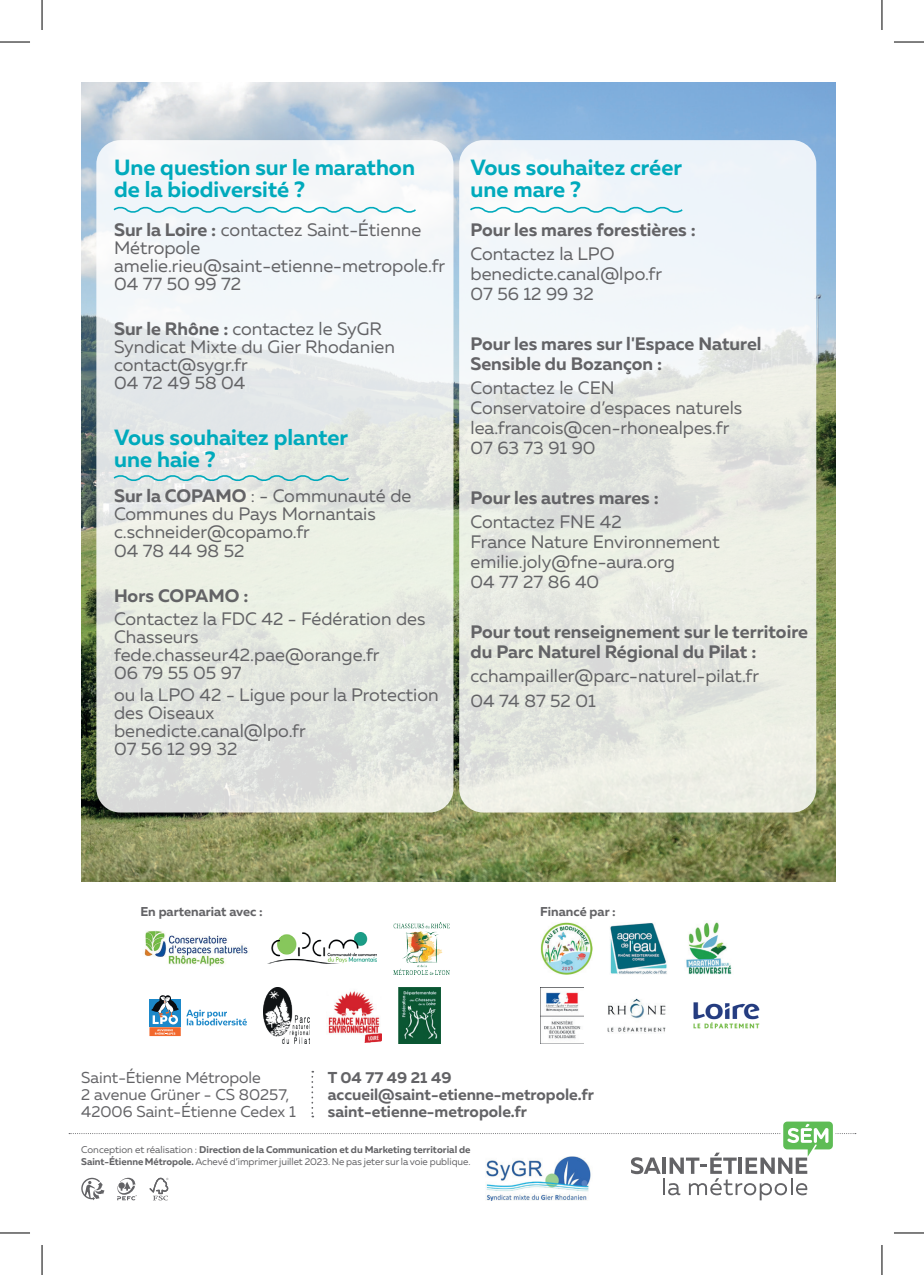
<style>
.page{position:relative;width:924px;height:1275px;background:#fff}
.page>*{position:absolute;margin:0;border:0;box-sizing:border-box;transform-origin:0 0}
.t1{font:700 22px/22px "Muller";color:#00aabc}
.t2{font:18px/18px "Muller";color:#636366}
.t3{font:700 18px/20px "Muller";color:#636366}
.t4{font:700 15.8px "Muller";color:#636366}
.t5{font:15.8px/17.2px "Muller";color:#636366}
.t6{font:700 12.8px "Muller";color:#636366}
.t7{font:9.8px/11.8px "Muller";letter-spacing:-.005em;color:#636366}
.s1{font-weight:700}
</style>
<div class="page">
<img style="left:81px;top:82px;width:753px;height:800px">
<div style="left:96px;top:140px;width:357px;height:672px;background:linear-gradient(to bottom,#f4f8fb,#dfe1d8);border-radius:24px"></div>
<svg style="left:459px;top:140px;width:356px;height:672px"></svg>
<svg style="left:69px;top:1070px;width:786px;height:130px"></svg>
<img style="left:540px;top:922px;width:52px;height:52px">
<img style="left:144px;top:930px;width:104px;height:36px">
<img style="left:393px;top:922px;width:56px;height:52px">
<img style="left:269px;top:933px;width:107px;height:30px">
<img style="left:607px;top:998px;width:59px;height:34px">
<img style="left:610px;top:923px;width:57px;height:51px">
<img style="left:693px;top:1002px;width:67px;height:27px">
<img style="left:686px;top:922px;width:46px;height:53px">
<img style="left:540px;top:987px;width:42px;height:56px">
<img style="left:398px;top:987px;width:42px;height:56px">
<img style="left:328px;top:991px;width:53px;height:51px">
<svg style="left:149px;top:995px;width:98px;height:41px"></svg>
<img style="left:264px;top:987px;width:45px;height:56px">
<svg style="left:112px;top:205px;width:305px;height:10px"></svg>
<svg style="left:112px;top:473px;width:238px;height:10px;background:#bddcdc"></svg>
<svg style="left:468px;top:205px;width:216px;height:10px"></svg>
<hr style="left:0;top:42px;width:30px;height:1px;background:#000">
<hr style="left:893px;top:42px;width:30px;height:1px;background:#000">
<hr style="left:0;top:1232px;width:30px;height:1px;background:#000">
<hr style="left:893px;top:1232px;width:30px;height:1px;background:#000">
<hr style="left:42px;top:0;width:1px;height:30px;background:#000">
<hr style="left:42px;top:1245px;width:1px;height:30px;background:#000">
<hr style="left:881px;top:0;width:1px;height:30px;background:#000">
<hr style="left:881px;top:1245px;width:1px;height:30px;background:#000">
<p class="t1" style="left:114px;top:156px;width:302px">Une question sur le marathon de la biodiversité ?</p>
<p class="t2" style="left:114px;top:220px;width:308px"><span class="s1">Sur la Loire :</span> contactez Saint-Étienne<br>Métropole</p>
<p class="t2" style="left:114px;top:256px;width:332px">amelie.rieu@saint-etienne-metropole.fr<br>04 77 50 99 72</p>
<p class="t2" style="left:114px;top:319px;width:282px"><span class="s1">Sur le Rhône :</span> contactez le SyGR<br>Syndicat Mixte du Gier Rhodanien contact@sygr.fr<br>04 72 49 58 04</p>
<p class="t1" style="left:114px;top:426px;width:235px">Vous souhaitez planter une haie ?</p>
<p class="t2" style="left:114px;top:487px;width:298px"><span class="s1">Sur la COPAMO</span> : - Communauté de<br>Communes du Pays Mornantais c.schneider@copamo.fr<br>04 78 44 98 52</p>
<p class="t3" style="left:114px;top:585px;width:136px">Hors COPAMO :</p>
<p class="t2" style="left:114px;top:609px;width:313px">Contactez la FDC 42 - Fédération des<br>Chasseurs fede.chasseur42.pae@orange.fr<br>06 79 55 05 97</p>
<p class="t2" style="left:114px;top:685px;width:326px">ou la LPO 42 - Ligue pour la Protection des Oiseaux<br>benedicte.canal@lpo.fr<br>07 56 12 99 32</p>
<p class="t1" style="left:470px;top:156px;width:213px">Vous souhaitez créer une mare ?</p>
<p class="t3" style="left:470px;top:219px;width:227px">Pour les mares forestières :</p>
<p class="t2" style="left:470px;top:244px;width:193px;line-height:20px">Contactez la LPO benedicte.canal@lpo.fr<br>07 56 12 99 32</p>
<p class="t3" style="left:470px;top:333px;width:292px">Pour les mares sur l'Espace Naturel<br>Sensible du Bozançon :</p>
<p class="t2" style="left:470px;top:378px;width:273px;line-height:20px">Contactez le CEN<br>Conservatoire d’espaces naturels lea.francois@cen-rhonealpes.fr<br>07 63 73 91 90</p>
<p class="t3" style="left:470px;top:487px;width:190px">Pour les autres mares :</p>
<p class="t2" style="left:470px;top:512px;width:251px;line-height:20px">Contactez FNE 42<br>France Nature Environnement emilie.joly@fne-aura.org<br>04 77 27 86 40</p>
<p class="t3" style="left:470px;top:621px;width:339px">Pour tout renseignement sur le territoire du Parc Naturel Régional du Pilat :</p>
<p class="t2" style="left:470px;top:667px;width:290px">cchampailler@parc-naturel-pilat.fr</p>
<p class="t2" style="left:470px;top:691px;width:127px">04 74 87 52 01</p>
<p class="t6" style="left:140px;top:903px;width:124px">En partenariat avec :</p>
<p class="t6" style="left:540px;top:903px;width:77px">Financé par :</p>
<p class="t5" style="left:81px;top:1068px;width:181px">Saint-Étienne Métropole</p>
<p class="t5" style="left:81px;top:1086px;width:216px">2 avenue Grüner - CS 80257,<br>42006 Saint-Étienne Cedex 1</p>
<p class="t4" style="left:328px;top:1067px;width:125px">T 04 77 49 21 49</p>
<p class="t4" style="left:328px;top:1085px;width:267px">accueil@saint-etienne-metropole.fr</p>
<p class="t4" style="left:328px;top:1102px;width:201px">saint-etienne-metropole.fr</p>
<p class="t7" style="left:81px;top:1144px;width:390px">Conception et réalisation : <span class="s1">Direction de la Communication et du Marketing territorial de<br>Saint-Étienne Métropole.</span> Achevé d’imprimer juillet 2023. Ne pas jeter sur la voie publique.</p>
</div>
